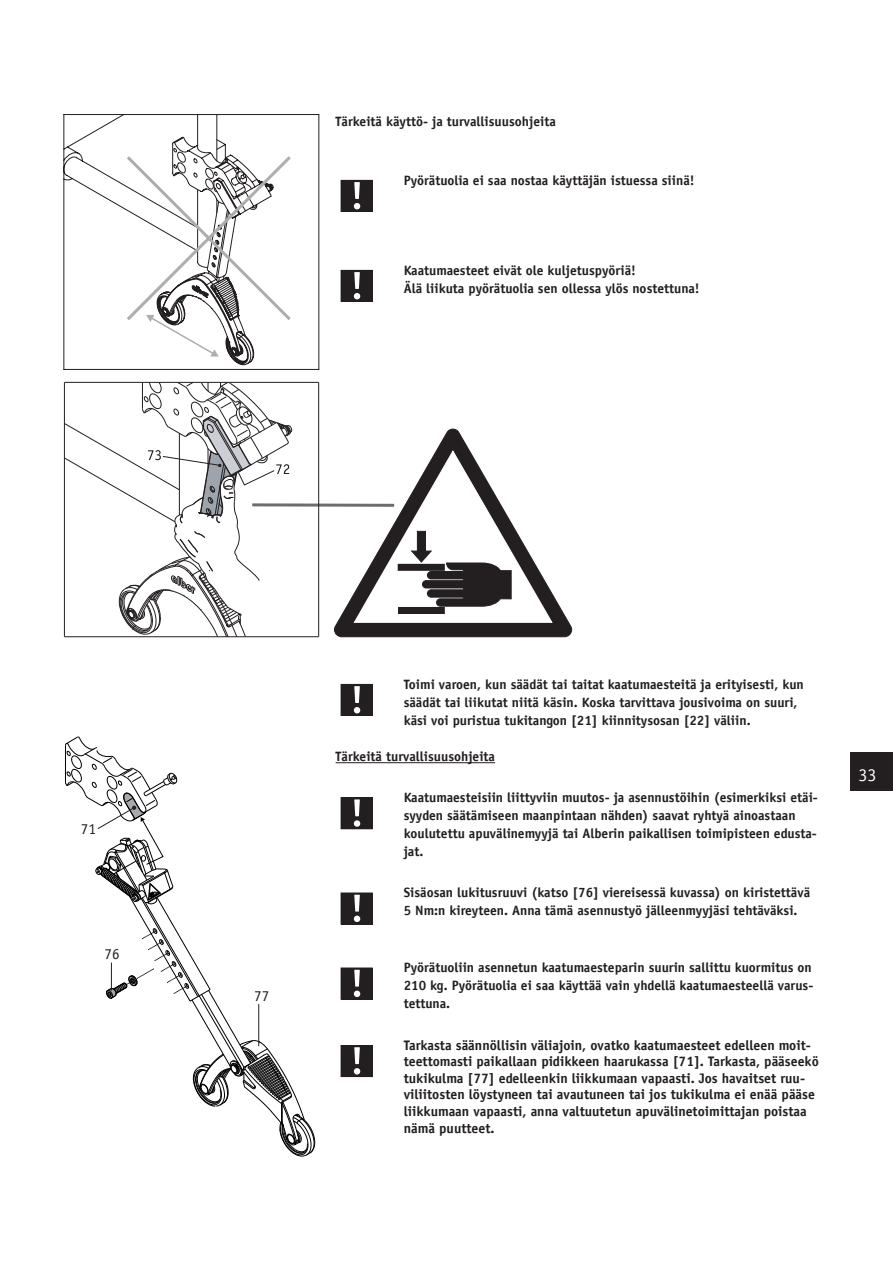
<style>
.page{position:relative;width:893px;height:1263px;background:#fff}
.page>*{position:absolute;margin:0;border:0;box-sizing:border-box;transform-origin:0 0}
.t1{font:18px "Officina Sans LT";color:#fff}
.t2{font:15.15px "Officina Sans";color:#231f20}
.t3{font:700 13.8px/16.5px "Officina Sans LT";color:#231f20}
.t4{font:700 13.5px/18px "Officina Sans LT";color:#231f20}
</style>
<div class="page">
<div style="left:850px;top:753px;width:43px;height:38px;background:#231f20"></div>
<hr style="left:336px;top:762px;width:159px;height:1px;background:#231f20">
<svg style="left:63px;top:114px;width:256px;height:256px"></svg>
<svg style="left:124px;top:137px;width:170px;height:228px"></svg>
<div style="left:341px;top:180px;width:31px;height:31px;background:#231f20"></div>
<div style="left:341px;top:180px;width:32px;height:32px;border:1px solid #231f20"></div>
<svg style="left:354px;top:182px;width:6px;height:27px"></svg>
<div style="left:341px;top:270px;width:31px;height:31px;background:#231f20"></div>
<div style="left:341px;top:270px;width:32px;height:32px;border:1px solid #231f20"></div>
<svg style="left:354px;top:272px;width:6px;height:27px"></svg>
<svg style="left:292px;top:503px;width:42px;height:4px"></svg>
<hr style="left:64px;top:636px;width:255px;height:1px;background:#231f20">
<hr style="left:64px;top:382px;width:255px;height:1px;background:#231f20">
<hr style="left:318px;top:382px;width:1px;height:255px;background:#231f20">
<svg style="left:334px;top:429px;width:238px;height:208px"></svg>
<svg style="left:354px;top:451px;width:198px;height:172px"></svg>
<svg style="left:64px;top:382px;width:228px;height:255px"></svg>
<div style="left:341px;top:684px;width:31px;height:31px;background:#231f20"></div>
<div style="left:341px;top:684px;width:32px;height:32px;border:1px solid #231f20"></div>
<svg style="left:354px;top:686px;width:6px;height:27px"></svg>
<svg style="left:65px;top:737px;width:250px;height:420px"></svg>
<div style="left:341px;top:798px;width:31px;height:31px;background:#231f20"></div>
<div style="left:341px;top:797px;width:32px;height:32px;border:1px solid #231f20"></div>
<svg style="left:354px;top:799px;width:6px;height:28px"></svg>
<div style="left:341px;top:893px;width:31px;height:31px;background:#231f20"></div>
<div style="left:341px;top:892px;width:32px;height:32px;border:1px solid #231f20"></div>
<svg style="left:354px;top:895px;width:6px;height:27px"></svg>
<div style="left:341px;top:968px;width:31px;height:31px;background:#231f20"></div>
<div style="left:341px;top:967px;width:32px;height:32px;border:1px solid #231f20"></div>
<svg style="left:354px;top:970px;width:6px;height:27px"></svg>
<div style="left:341px;top:1045px;width:31px;height:31px;background:#231f20"></div>
<div style="left:341px;top:1045px;width:32px;height:32px;border:1px solid #231f20"></div>
<svg style="left:354px;top:1047px;width:6px;height:27px"></svg>
<p class="t4" style="left:336px;top:112px;width:222px">Tärkeitä käyttö- ja turvallisuusohjeita</p>
<p class="t4" style="left:404px;top:171px;width:292px">Pyörätuolia ei saa nostaa käyttäjän istuessa siinä!</p>
<p class="t4" style="left:404px;top:261px;width:297px">Kaatumaesteet eivät ole kuljetuspyöriä!<br>Älä liikuta pyörätuolia sen ollessa ylös nostettuna!</p>
<p class="t2" style="left:81px;top:820px;width:17px">71</p>
<p class="t2" style="left:105px;top:945px;width:17px">76</p>
<p class="t2" style="left:254px;top:987px;width:17px">77</p>
<p class="t4" style="left:404px;top:675px;width:402px">Toimi varoen, kun säädät tai taitat kaatumaesteitä ja erityisesti, kun säädät tai liikutat niitä käsin. Koska tarvittava jousivoima on suuri, käsi voi puristua tukitangon [21] kiinnitysosan [22] väliin.</p>
<p class="t4" style="left:336px;top:748px;width:161px">Tärkeitä turvallisuusohjeita</p>
<p class="t4" style="left:404px;top:788px;width:416px">Kaatumaesteisiin liittyviin muutos- ja asennustöihin (esimerkiksi etäi&shy;syyden säätämiseen maanpintaan nähden) saavat ryhtyä ainoastaan koulutettu apuvälinemyyjä tai Alberin paikallisen toimipisteen edusta&shy;jat.</p>
<p class="t4" style="left:404px;top:883px;width:408px">Sisäosan lukitusruuvi (katso [76] viereisessä kuvassa) on kiristettävä<br>5 Nm:n kireyteen. Anna tämä asennustyö jälleenmyyjäsi tehtäväksi.</p>
<p class="t4" style="left:404px;top:958px;width:411px">Pyörätuoliin asennetun kaatumaesteparin suurin sallittu kuormitus on<br>210 kg. Pyörätuolia ei saa käyttää vain yhdellä kaatumaesteellä varus&shy;tettuna.</p>
<p class="t3" style="left:404px;top:1036px;width:417px">Tarkasta säännöllisin väliajoin, ovatko kaatumaesteet edelleen moit&shy;teettomasti paikallaan pidikkeen haarukassa [71]. Tarkasta, pääseekö tukikulma [77] edelleenkin liikkumaan vapaasti. Jos havaitset ruu&shy;viliitosten löystyneen tai avautuneen tai jos tukikulma ei enää pääse liikkumaan vapaasti, anna valtuutetun apuvälinetoimittajan poistaa nämä puutteet.</p>
<h1 class="t1" style="left:858px;top:764px;width:19px">33</h1>
</div>
